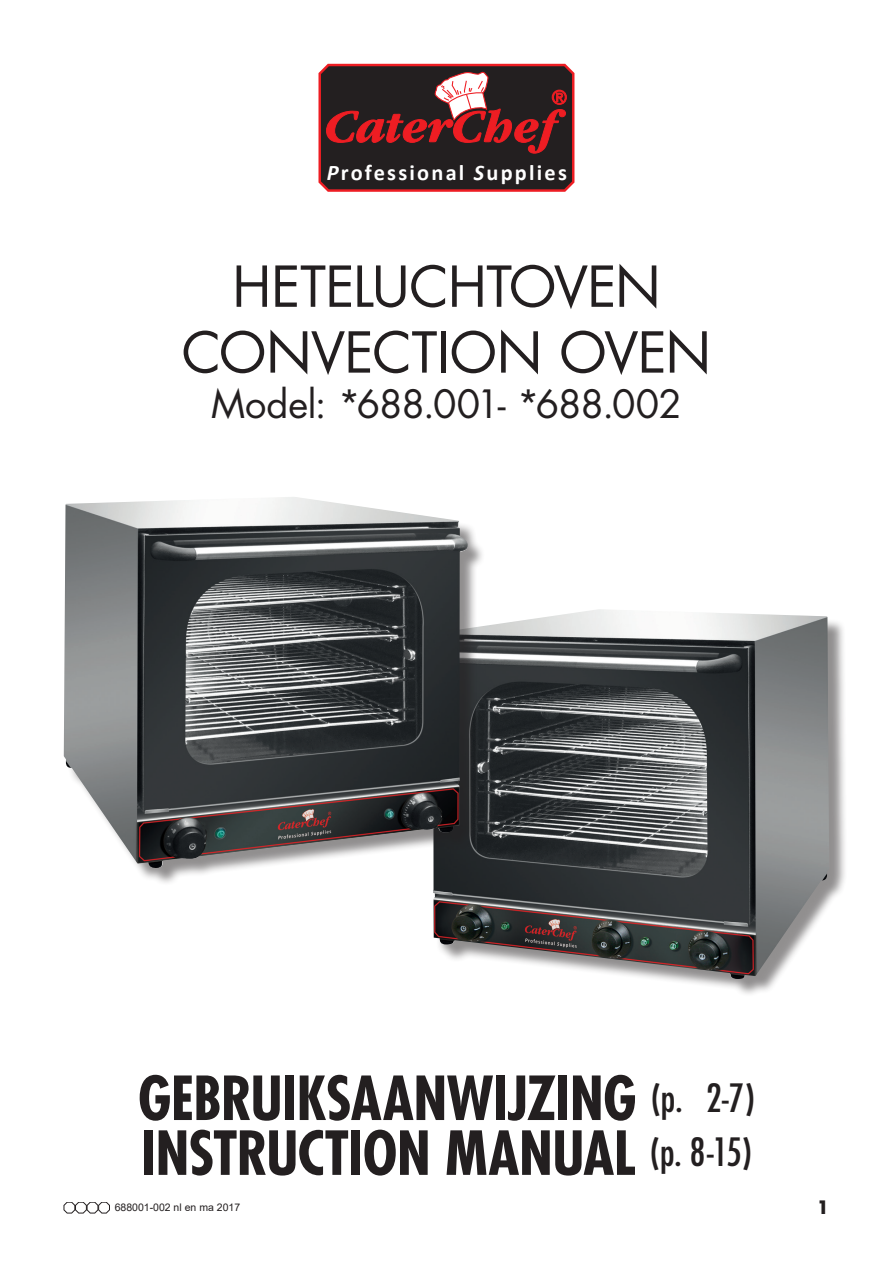
<style>
.page{position:relative;width:893px;height:1263px;background:#fff}
.page>*{position:absolute;margin:0;border:0;box-sizing:border-box;transform-origin:0 0}
.t1{font:700 condensed 59.1px/54.9px "Futura LT";letter-spacing:-.01em;color:#231f20}
.t2{font:54.9px/65.8px "Futura LT";letter-spacing:-.015em;color:#231f20;text-align:center}
.t3{font:37.95px "Futura LT";letter-spacing:-.015em;color:#231f20}
.t4{font:700 22.35px "Calibri";letter-spacing:.1em;color:#fff}
.t5{font:700 18px "Futura LT";color:#231f20}
.t6{font:10.5px "Arial";color:#231f20}
.s1{font-style:italic}
.s2{font-weight:400;font-size:37.95px}
</style>
<div class="page">
<svg style="left:64px;top:1202px;width:46px;height:11px"></svg>
<svg style="left:318px;top:64px;width:256px;height:128px;background:#522c2e"></svg>
<div style="left:428px;top:612px;width:420px;height:385px;background:#231f20;opacity:.5"></div>
<img style="left:428px;top:633px;width:328px;height:346px">
<div style="left:67px;top:499px;width:419px;height:387px;background:#231f20;opacity:.5"></div>
<img style="left:64px;top:497px;width:404px;height:371px">
<p class="t4" style="left:327px;top:156px;width:242px"><span class="s1">P</span>rofessional <span class="s1">S</span>upplies</p>
<p class="t2" style="left:182px;top:254px;width:531px">HETELUCHTOVEN<br>CONVECTION OVEN</p>
<p class="t3" style="left:211px;top:380px;width:472px">Model: *688.001- *688.002</p>
<p class="t1" style="left:138px;top:1071px;width:618px">GEBRUIKSAANWIJZING <span class="s2">(p. 2-7)<br></span>INSTRUCTION MANUAL <span class="s2">(p. 8-15)</span></p>
<p class="t6" style="left:115px;top:1200px;width:127px">688001-002 nl en ma 2017</p>
<p class="t5" style="left:817px;top:1195px;width:14px">1</p>
</div>
